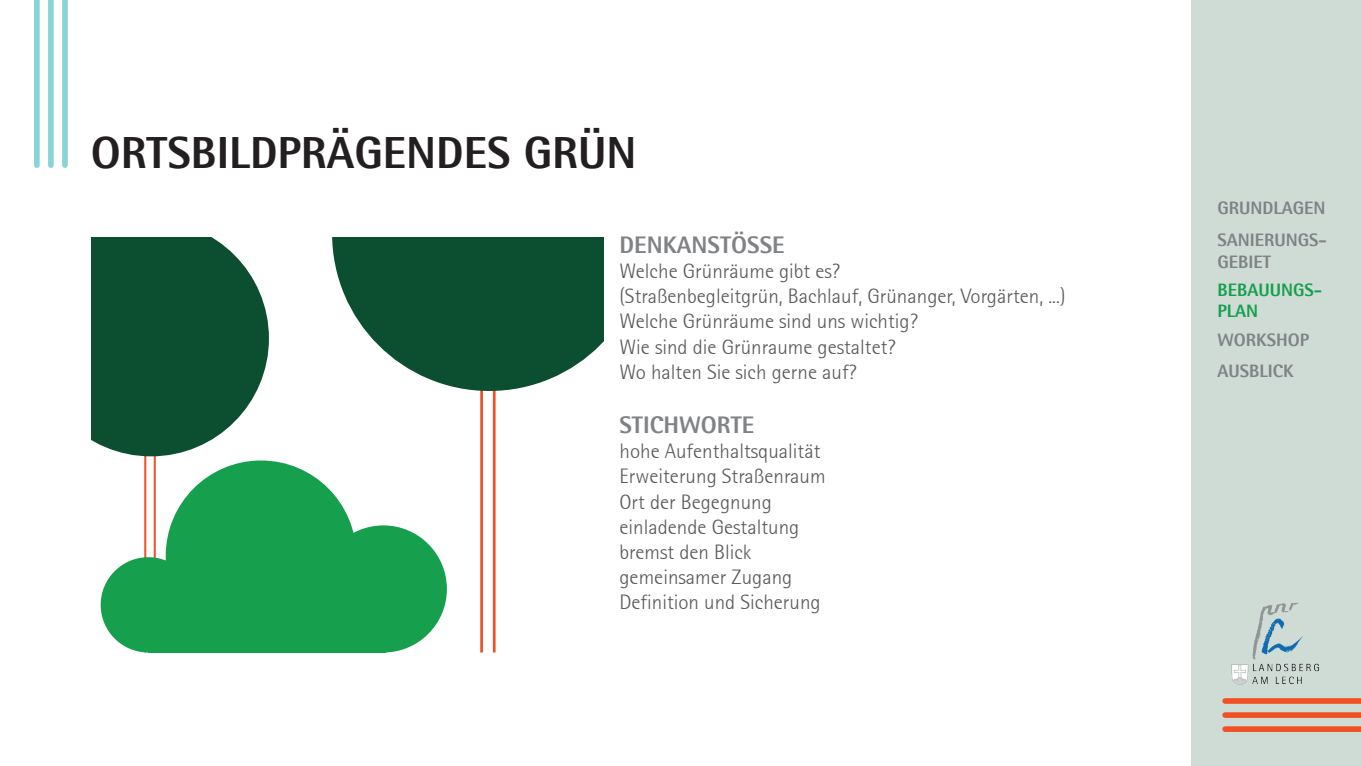
<style>
.page{position:relative;width:1361px;height:766px;background:#fff}
.page>*{position:absolute;margin:0;border:0;box-sizing:border-box;transform-origin:0 0}
.t1{font:800 45px "Agfa Rotis Semisans";color:#231f20}
.t2{font:800 24px "Agfa Rotis Semisans";color:#808285}
.t3{font:300 21px/25.2px "Rotis Semi Sans 45";color:#57585a}
.t4{font:800 18px/31.5px "Agfa Rotis Semisans";color:#808285}
.t5{font:800 18px/21.6px "Agfa Rotis Semisans";color:#169f4d}
</style>
<div class="page">
<div style="left:1192px;top:0;width:169px;height:765px;background:#cfdcd6"></div>
<div style="left:1225px;top:698px;width:136px;height:5px;background:#f05024"></div>
<div style="left:1225px;top:712px;width:136px;height:5px;background:#f05024"></div>
<div style="left:1225px;top:726px;width:136px;height:5px;background:#f05024"></div>
<img style="left:1231px;top:602px;width:88px;height:83px">
<hr style="left:480px;top:371px;width:3px;height:281px;background:#f05024">
<hr style="left:493px;top:371px;width:2px;height:281px;background:#f05024">
<div style="left:332px;top:76px;width:314px;height:315px;background:#0b4e30;border-radius:50%"></div>
<hr style="left:144px;top:441px;width:2px;height:211px;background:#f05024">
<hr style="left:154px;top:441px;width:2px;height:211px;background:#f05024">
<div style="left:33px;top:220px;width:236px;height:236px;background:#0b4e30;border-radius:50%"></div>
<div style="left:604px;top:144px;width:268px;height:613px;background:#fff"></div>
<div style="left:0;top:144px;width:91px;height:613px;background:#fff"></div>
<div style="left:0;top:0;width:765px;height:236px;background:#fff"></div>
<div style="left:148px;top:600px;width:238px;height:52px;background:#169f4d"></div>
<div style="left:320px;top:525px;width:127px;height:127px;background:#169f4d;border-radius:50%"></div>
<div style="left:101px;top:557px;width:95px;height:95px;background:#169f4d;border-radius:50%"></div>
<div style="left:166px;top:460px;width:190px;height:191px;background:#169f4d;border-radius:50%"></div>
<div style="left:62px;top:0;width:6px;height:165px;background:#8ad3d6"></div>
<div style="left:48px;top:0;width:6px;height:165px;background:#8ad3d6"></div>
<div style="left:34px;top:0;width:6px;height:165px;background:#8ad3d6"></div>
<h1 class="t1" style="left:91px;top:124px;width:547px">ORTSBILDPRÄGENDES GRÜN</h1>
<p class="t2" style="left:619px;top:229px;width:167px">DENKANSTÖSSE</p>
<p class="t3" style="left:619px;top:258px;width:447px">Welche Grünräume gibt es?<br>(Straßenbegleitgrün, Bachlauf, Grünanger, Vorgärten, ...)<br>Welche Grünräume sind uns wichtig?<br>Wie sind die Grünraume gestaltet?<br>Wo halten Sie sich gerne auf?</p>
<p class="t2" style="left:619px;top:409px;width:136px">STICHWORTE</p>
<p class="t3" style="left:619px;top:438px;width:208px">hohe Aufenthaltsqualität<br>Erweiterung Straßenraum<br>Ort der Begegnung einladende Gestaltung bremst den Blick gemeinsamer Zugang<br>Definition und Sicherung</p>
<p class="t4" style="left:1217px;top:192px;width:111px">GRUNDLAGEN<br>SANIERUNGS-</p>
<p class="t4" style="left:1217px;top:245px;width:55px">GEBIET</p>
<p class="t5" style="left:1217px;top:278px;width:106px">BEBAUUNGS-<br>PLAN</p>
<p class="t4" style="left:1217px;top:323px;width:93px">WORKSHOP</p>
<p class="t4" style="left:1217px;top:355px;width:78px">AUSBLICK</p>
</div>
